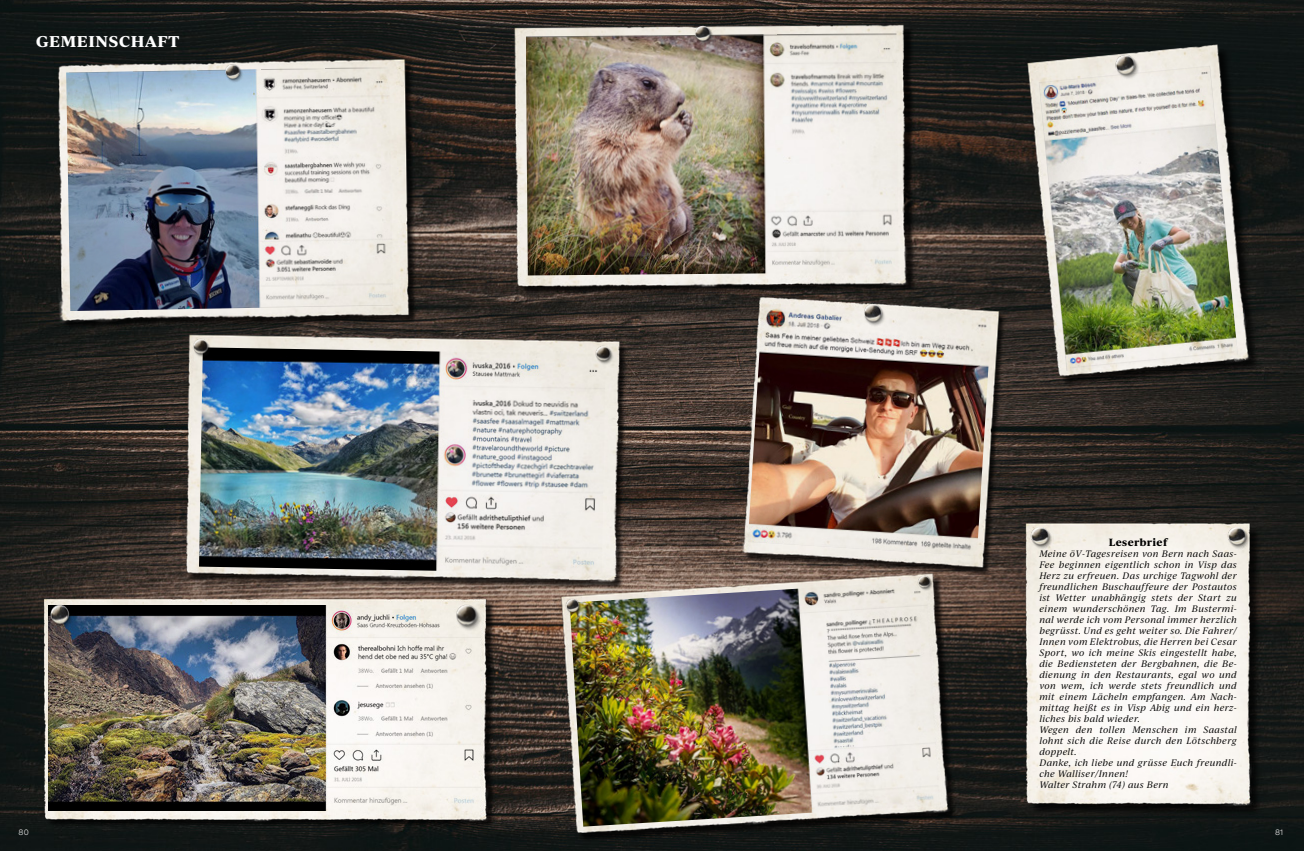
<style>
.page{position:relative;width:1304px;height:851px;background:#fff}
.page>*{position:absolute;margin:0;border:0;box-sizing:border-box;transform-origin:0 0}
.t1{font:700 15px "Ivy Journal";letter-spacing:.05em;color:#fff}
.t2{font:700 10px "Ivy Journal";letter-spacing:.04em;color:#000}
.t3{font:italic 9px/11px "Ivy Journal";letter-spacing:.03em;color:#000}
.t4{font:200 8px "Acumin Pro Wide";color:#fff}
</style>
<div class="page">
<img style="left:0;top:0;width:1304px;height:850px">
<div style="left:57px;top:61px;width:360px;height:271px;background:#000;opacity:.75"></div>
<img style="left:53px;top:55px;width:361px;height:270px">
<img style="left:66px;top:67px;width:327px;height:244px">
<img style="left:214px;top:63px;width:42px;height:28px">
<img style="left:182px;top:330px;width:445px;height:258px">
<img style="left:199px;top:347px;width:406px;height:226px">
<img style="left:185px;top:333px;width:35px;height:32px">
<img style="left:588px;top:340px;width:35px;height:32px">
<div style="left:1030px;top:46px;width:232px;height:343px;background:#000;opacity:.75"></div>
<img style="left:1024px;top:39px;width:229px;height:347px">
<img style="left:1039px;top:66px;width:199px;height:305px">
<img style="left:1099px;top:43px;width:59px;height:48px">
<img style="left:558px;top:568px;width:397px;height:273px">
<img style="left:570px;top:580px;width:370px;height:246px">
<img style="left:911px;top:575px;width:30px;height:22px">
<img style="left:556px;top:592px;width:38px;height:30px">
<img style="left:512px;top:19px;width:402px;height:275px">
<img style="left:526px;top:33px;width:373px;height:242px">
<img style="left:684px;top:18px;width:42px;height:34px">
<div style="left:743px;top:298px;width:263px;height:277px;background:#000;opacity:.75"></div>
<img style="left:737px;top:294px;width:266px;height:278px">
<img style="left:748px;top:303px;width:243px;height:252px">
<img style="left:849px;top:294px;width:53px;height:43px">
<div style="left:46px;top:600px;width:452px;height:228px;background:#000;opacity:.75"></div>
<img style="left:41px;top:594px;width:453px;height:231px">
<img style="left:49px;top:605px;width:432px;height:205px">
<img style="left:36px;top:595px;width:53px;height:42px">
<img style="left:446px;top:596px;width:46px;height:43px">
<div style="left:1027px;top:525px;width:236px;height:292px;background:#000;opacity:.75"></div>
<img style="left:1023px;top:518px;width:230px;height:293px">
<img style="left:1004px;top:526px;width:50px;height:39px">
<img style="left:1200px;top:526px;width:50px;height:39px">
<h1 class="t1" style="left:36px;top:30px;width:145px">GEMEINSCHAFT</h1>
<p class="t2" style="left:1109px;top:534px;width:60px">Leserbrief</p>
<p class="t3" style="left:1039px;top:548px;width:199px">Meine öV-Tagesreisen von Bern nach Saas-Fee beginnen eigentlich schon in Visp das Herz zu erfreuen. Das urchige Tagwohl der freundlichen Buschauffeure der Postautos ist Wetter unabhängig stets der Start zu einem wunderschönen Tag. Im Bustermi&shy;nal werde ich vom Personal immer herzlich begrüsst. Und es geht weiter so. Die Fahrer/ Innen vom Elektrobus, die Herren bei Cesar Sport, wo ich meine Skis eingestellt habe, die Bediensteten der Bergbahnen, die Be&shy;dienung in den Restaurants, egal wo und von wem, ich werde stets freundlich und mit einem Lächeln empfangen. Am Nach&shy;mittag heißt es in Visp Abig und ein herz&shy;liches bis bald wieder.<br>Wegen den tollen Menschen im Saastal lohnt sich die Reise durch den Lötschberg doppelt.<br>Danke, ich liebe und grüsse Euch freundli&shy;che Walliser/Innen!<br>Walter Strahm (74) aus Bern</p>
<p class="t4" style="left:19px;top:826px;width:12px">80</p>
<p class="t4" style="left:1275px;top:826px;width:10px">81</p>
</div>
